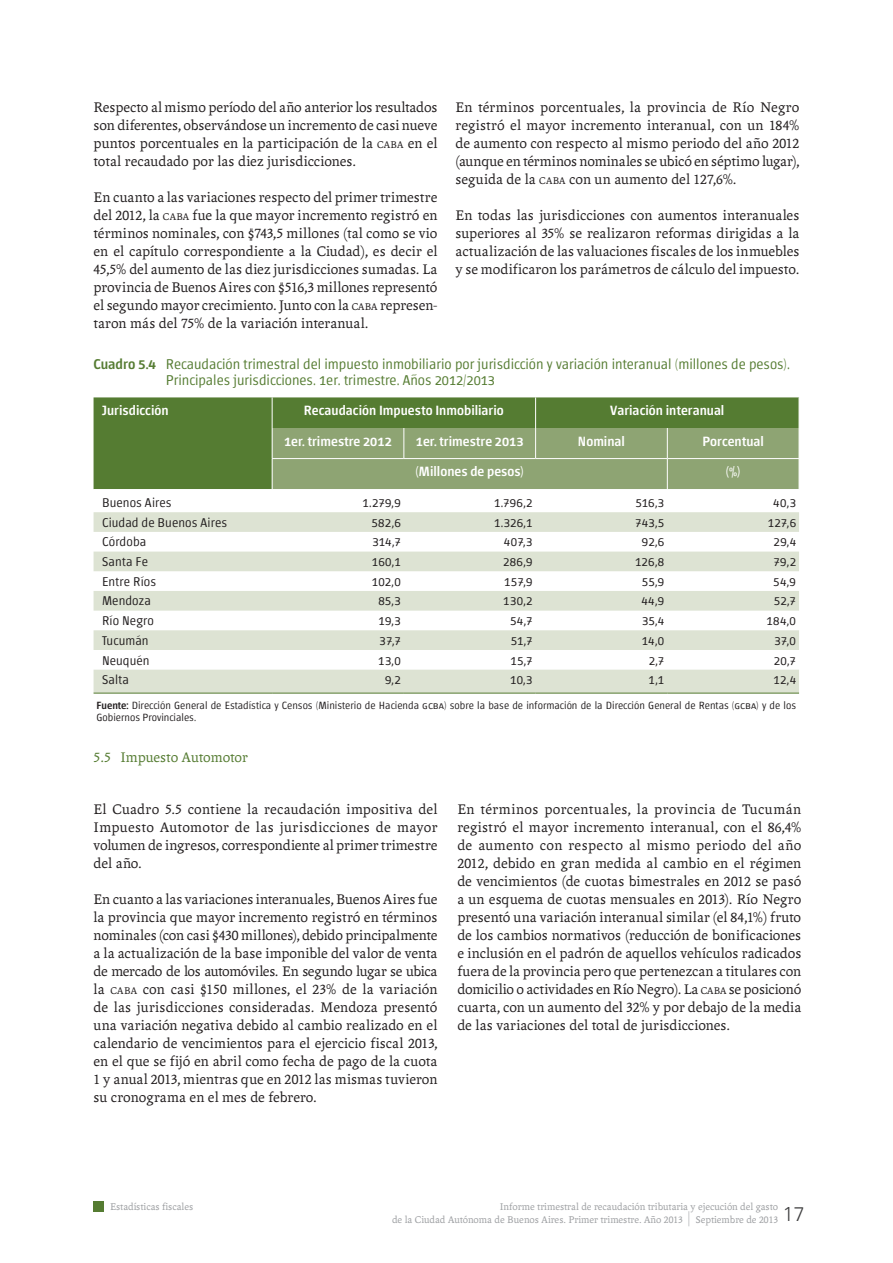
<style>
.page{position:relative;width:893px;height:1263px;background:#fff}
.page>*{position:absolute;margin:0;border:0;box-sizing:border-box;transform-origin:0 0}
.t1{font:300 19.5px "Zurich BT";color:#3e3e3f}
.Texto_general{font:15px/18px "Andralis ND Os F";letter-spacing:.005em;color:#231f20;text-align:justify}
.Subtitulo_subtema{font:15px "Andralis ND Os F";color:#557c32}
.Titulos{font:300 14.25px/15.8px "Chaco";color:#557c32}
.Cabezal{font:500 13.5px "Chaco";letter-spacing:.005em;color:#fff}
.Datos{font:300 12.75px "Chaco";letter-spacing:.02em;color:#231f20}
.Variables_izquierda{font:300 12.75px "Chaco";letter-spacing:.005em;color:#231f20}
.Fuente{font:300 10.5px/12px "Chaco";color:#231f20}
.t2{font:10.5px/12.6px "Andralis ND Os F";color:#9d9fa2;text-align:right}
.s1{font-size:10.5px}
.s2{font-family:"Andralis NDSC"}
.s3{font-weight:500}
.s4{font-size:21px}
</style>
<div class="page">
<div style="left:94px;top:1201px;width:10px;height:10px;background:#557c32"></div>
<div style="left:94px;top:397px;width:705px;height:92px;background:#557c32"></div>
<div style="left:273px;top:428px;width:526px;height:61px;background:#8ea473"></div>
<svg style="left:94px;top:512px;width:705px;height:181px;fill:#dde3d3"></svg>
<hr style="left:272px;top:397px;width:1px;height:31px;background:#fff">
<hr style="left:535px;top:397px;width:1px;height:31px;background:#fff">
<hr style="left:272px;top:428px;width:1px;height:30px;background:#fff">
<hr style="left:403px;top:428px;width:1px;height:30px;background:#fff">
<hr style="left:535px;top:428px;width:1px;height:30px;background:#fff">
<hr style="left:667px;top:428px;width:1px;height:30px;background:#fff">
<hr style="left:272px;top:459px;width:1px;height:30px;background:#fff">
<hr style="left:667px;top:459px;width:1px;height:30px;background:#fff">
<hr style="left:94px;top:693px;width:178px;height:1px;background:#557c32">
<hr style="left:272px;top:693px;width:132px;height:1px;background:#557c32">
<hr style="left:404px;top:693px;width:132px;height:1px;background:#557c32">
<hr style="left:536px;top:693px;width:131px;height:1px;background:#557c32">
<hr style="left:667px;top:693px;width:132px;height:1px;background:#557c32">
<hr style="left:272px;top:458px;width:132px;height:1px;background:#fff">
<hr style="left:404px;top:458px;width:132px;height:1px;background:#fff">
<hr style="left:536px;top:458px;width:131px;height:1px;background:#fff">
<hr style="left:667px;top:458px;width:132px;height:1px;background:#fff">
<p class="Texto_general" style="left:94px;top:98px;width:345px">Respecto al mismo período del año anterior los resultados son diferentes, observándose un incremento de casi nueve puntos porcentuales en la participación de la <span class="s1">CABA</span> en el total recaudado por las diez jurisdicciones.</p>
<p class="Texto_general" style="left:94px;top:188px;width:345px">En cuanto a las variaciones respecto del primer trimestre del <span class="s2">2012</span>, la <span class="s1">CABA</span> fue la que mayor incremento registró en términos nominales, con $<span class="s2">743</span>,<span class="s2">5</span> millones (tal como se vio en el capítulo correspondiente a la Ciudad), es decir el <span class="s2">45</span>,<span class="s2">5</span>% del aumento de las diez jurisdicciones sumadas. La provincia de Buenos Aires con $<span class="s2">516</span>,<span class="s2">3</span> millones representó el segundo mayor crecimiento. Junto con la <span class="s1">CABA</span> represen&shy;taron más del <span class="s2">75</span>% de la variación interanual.</p>
<p class="Texto_general" style="left:455px;top:98px;width:345px">En términos porcentuales, la provincia de Río Negro registró el mayor incremento interanual, con un <span class="s2">184</span>% de aumento con respecto al mismo periodo del año <span class="s2">2012 </span>(aunque en términos nominales se ubicó en séptimo lugar), seguida de la <span class="s1">CABA</span> con un aumento del <span class="s2">127</span>,<span class="s2">6</span>%.</p>
<p class="Texto_general" style="left:455px;top:206px;width:345px">En todas las jurisdicciones con aumentos interanuales superiores al <span class="s2">35</span>% se realizaron reformas dirigidas a la actualización de las valuaciones fiscales de los inmuebles y se modificaron los parámetros de cálculo del impuesto.</p>
<p class="Titulos" style="left:166px;top:357px;width:625px;text-indent:-72px"><span class="s3">Cuadro 5.4</span> Recaudación trimestral del impuesto inmobiliario por jurisdicción y variación interanual (millones de pesos).<br>Principales jurisdicciones. 1er. trimestre. Años 2012/2013</p>
<p class="Cabezal" style="left:102px;top:404px;width:68px">Jurisdicción</p>
<p class="Cabezal" style="left:304px;top:404px;width:201px">Recaudación Impuesto Inmobiliario</p>
<p class="Cabezal" style="left:610px;top:404px;width:116px">Variación interanual</p>
<p class="Cabezal" style="left:284px;top:435px;width:109px">1er. trimestre 2012</p>
<p class="Cabezal" style="left:416px;top:435px;width:109px">1er. trimestre 2013</p>
<p class="Cabezal" style="left:578px;top:435px;width:49px">Nominal</p>
<p class="Cabezal" style="left:702px;top:435px;width:63px">Porcentual</p>
<p class="Cabezal" style="left:416px;top:466px;width:110px">(Millones de pesos)</p>
<p class="Cabezal" style="left:726px;top:466px;width:16px">(%)</p>
<p class="Variables_izquierda" style="left:102px;top:497px;width:71px">Buenos Aires</p>
<p class="Datos" style="left:362px;top:497px;width:40px">1.279,9</p>
<p class="Datos" style="left:494px;top:497px;width:40px">1.796,2</p>
<p class="Datos" style="left:635px;top:497px;width:30px">516,3</p>
<p class="Datos" style="left:773px;top:497px;width:24px">40,3</p>
<p class="Variables_izquierda" style="left:102px;top:517px;width:127px">Ciudad de Buenos Aires</p>
<p class="Datos" style="left:371px;top:517px;width:31px">582,6</p>
<p class="Datos" style="left:494px;top:517px;width:40px">1.326,1</p>
<p class="Datos" style="left:635px;top:517px;width:31px">743,5</p>
<p class="Datos" style="left:768px;top:517px;width:30px">127,6</p>
<p class="Variables_izquierda" style="left:102px;top:536px;width:46px">Córdoba</p>
<p class="Datos" style="left:372px;top:536px;width:30px">314,7</p>
<p class="Datos" style="left:504px;top:536px;width:30px">407,3</p>
<p class="Datos" style="left:642px;top:536px;width:24px">92,6</p>
<p class="Datos" style="left:774px;top:536px;width:24px">29,4</p>
<p class="Variables_izquierda" style="left:102px;top:556px;width:48px">Santa Fe</p>
<p class="Datos" style="left:372px;top:556px;width:30px">160,1</p>
<p class="Datos" style="left:503px;top:556px;width:31px">286,9</p>
<p class="Datos" style="left:635px;top:556px;width:31px">126,8</p>
<p class="Datos" style="left:774px;top:556px;width:24px">79,2</p>
<p class="Variables_izquierda" style="left:102px;top:576px;width:56px">Entre Ríos</p>
<p class="Datos" style="left:372px;top:576px;width:31px">102,0</p>
<p class="Datos" style="left:504px;top:576px;width:30px">157,9</p>
<p class="Datos" style="left:642px;top:576px;width:24px">55,9</p>
<p class="Datos" style="left:773px;top:576px;width:24px">54,9</p>
<p class="Variables_izquierda" style="left:102px;top:595px;width:50px">Mendoza</p>
<p class="Datos" style="left:378px;top:595px;width:24px">85,3</p>
<p class="Datos" style="left:503px;top:595px;width:31px">130,2</p>
<p class="Datos" style="left:641px;top:595px;width:24px">44,9</p>
<p class="Datos" style="left:774px;top:595px;width:24px">52,7</p>
<p class="Variables_izquierda" style="left:102px;top:615px;width:54px">Río Negro</p>
<p class="Datos" style="left:378px;top:615px;width:24px">19,3</p>
<p class="Datos" style="left:510px;top:615px;width:24px">54,7</p>
<p class="Datos" style="left:642px;top:615px;width:24px">35,4</p>
<p class="Datos" style="left:766px;top:615px;width:31px">184,0</p>
<p class="Variables_izquierda" style="left:102px;top:635px;width:48px">Tucumán</p>
<p class="Datos" style="left:380px;top:635px;width:23px">37,7</p>
<p class="Datos" style="left:511px;top:635px;width:23px">51,7</p>
<p class="Datos" style="left:642px;top:635px;width:24px">14,0</p>
<p class="Datos" style="left:774px;top:635px;width:23px">37,0</p>
<p class="Variables_izquierda" style="left:102px;top:654px;width:49px">Neuquén</p>
<p class="Datos" style="left:378px;top:654px;width:24px">13,0</p>
<p class="Datos" style="left:510px;top:654px;width:24px">15,7</p>
<p class="Datos" style="left:649px;top:654px;width:17px">2,7</p>
<p class="Datos" style="left:774px;top:654px;width:24px">20,7</p>
<p class="Variables_izquierda" style="left:102px;top:674px;width:28px">Salta</p>
<p class="Datos" style="left:385px;top:674px;width:17px">9,2</p>
<p class="Datos" style="left:510px;top:674px;width:24px">10,3</p>
<p class="Datos" style="left:649px;top:674px;width:17px">1,1</p>
<p class="Datos" style="left:773px;top:674px;width:24px">12,4</p>
<p class="Fuente" style="left:97px;top:700px;width:701px"><span class="s3">Fuente:</span> Dirección General de Estadística y Censos (Ministerio de Hacienda gcba) sobre la base de información de la Dirección General de Rentas (gcba) y de los<br>Gobiernos Provinciales.</p>
<p class="Subtitulo_subtema" style="left:94px;top:749px;width:156px"><span class="s2">5</span>.<span class="s2">5</span> Impuesto Automotor</p>
<p class="Texto_general" style="left:94px;top:800px;width:345px">El Cuadro <span class="s2">5</span>.<span class="s2">5</span> contiene la recaudación impositiva del Impuesto Automotor de las jurisdicciones de mayor volumen de ingresos, correspondiente al primer trimestre del año.</p>
<p class="Texto_general" style="left:94px;top:890px;width:345px">En cuanto a las variaciones interanuales, Buenos Aires fue la provincia que mayor incremento registró en términos nominales (con casi $<span class="s2">430</span> millones), debido principalmente a la actualización de la base imponible del valor de venta de mercado de los automóviles. En segundo lugar se ubica la <span class="s1">CABA</span> con casi $<span class="s2">150</span> millones, el <span class="s2">23</span>% de la variación de las jurisdicciones consideradas. Mendoza presentó una variación negativa debido al cambio realizado en el calendario de vencimientos para el ejercicio fiscal <span class="s2">2013</span>, en el que se fijó en abril como fecha de pago de la cuota <span class="s2">1</span> y anual <span class="s2">2013</span>, mientras que en <span class="s2">2012</span> las mismas tuvieron su cronograma en el mes de febrero.</p>
<p class="Texto_general" style="left:457px;top:800px;width:345px">En términos porcentuales, la provincia de Tucumán registró el mayor incremento interanual, con el <span class="s2">86</span>,<span class="s2">4</span>% de aumento con respecto al mismo periodo del año <span class="s2">2012</span>, debido en gran medida al cambio en el régimen de vencimientos (de cuotas bimestrales en <span class="s2">2012</span> se pasó a un esquema de cuotas mensuales en <span class="s2">2013</span>). Río Negro presentó una variación interanual similar (el <span class="s2">84</span>,<span class="s2">1</span>%) fruto de los cambios normativos (reducción de bonificaciones e inclusión en el padrón de aquellos vehículos radicados fuera de la provincia pero que pertenezcan a titulares con domicilio o actividades en Río Negro). La <span class="s1">CABA</span> se posicionó cuarta, con un aumento del <span class="s2">32</span>% y por debajo de la media de las variaciones del total de jurisdicciones.</p>
<p class="t2" style="left:110px;top:1201px;width:85px">Estadísticas fiscales</p>
<p class="t2" style="left:392px;top:1201px;width:388px">Informe trimestral de recaudación tributaria y ejecución del gasto<br>de la Ciudad Autónoma de Buenos Aires. Primer trimestre. Año <span class="s2">2013</span> <span class="s4">|</span> Septiembre de <span class="s2">2013</span></p>
<h1 class="t1" style="left:783px;top:1202px;width:23px">17</h1>
</div>
